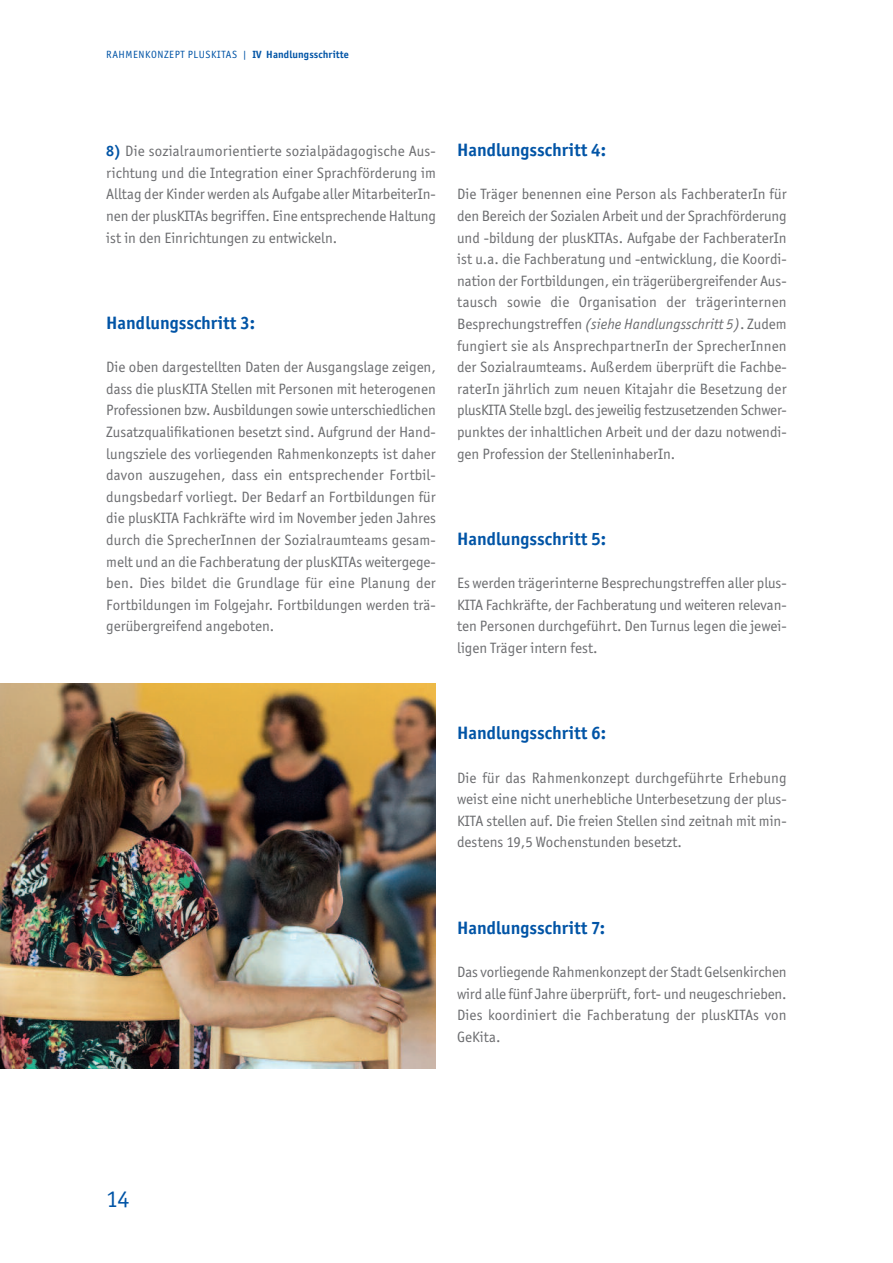
<style>
.page{position:relative;width:893px;height:1263px;background:#fff}
.page>*{position:absolute;margin:0;border:0;box-sizing:border-box;transform-origin:0 0}
.t1{font:24px "Officina Sans ITC Std";color:#0154a6}
.t2{font:700 18px "Officina Sans ITC Std";color:#0154a6}
.t3{font:15px/21.6px "Officina Sans ITC Std";color:#6c6d70;text-align:justify}
.t4{font:10.5px "Officina Sans ITC Std";letter-spacing:.055em;color:#0154a6}
.s1{font-weight:700}
.s2{font-weight:700;color:#0154a6}
.s3{font-style:italic}
</style>
<div class="page">
<img style="left:0;top:684px;width:436px;height:385px">
<p class="t4" style="left:106px;top:50px;width:244px">RAHMENKONZEPT PLUSKITAS | <span class="s1">IV Handlungsschritte</span></p>
<p class="t3" style="left:106px;top:142px;width:331px"><span class="s2">8)</span> Die sozialraumorientierte sozialpädagogische Aus&shy;richtung und die Integration einer Sprachförderung im Alltag der Kinder werden als Aufgabe aller MitarbeiterIn&shy;nen der plusKITAs begriffen. Eine entsprechende Haltung ist in den Einrichtungen zu entwickeln.</p>
<p class="t2" style="left:106px;top:317px;width:150px">Handlungsschritt 3:</p>
<p class="t3" style="left:106px;top:358px;width:331px">Die oben dargestellten Daten der Ausgangslage zeigen, dass die plusKITA Stellen mit Personen mit heterogenen Professionen bzw. Ausbildungen sowie unterschiedlichen Zusatzqualifikationen besetzt sind. Aufgrund der Hand&shy;lungsziele des vorliegenden Rahmenkonzepts ist daher davon auszugehen, dass ein entsprechender Fortbil&shy;dungsbedarf vorliegt. Der Bedarf an Fortbildungen für die plusKITA Fachkräfte wird im November jeden Jahres durch die SprecherInnen der Sozialraumteams gesam&shy;melt und an die Fachberatung der plusKITAs weitergege&shy;ben. Dies bildet die Grundlage für eine Planung der Fortbildungen im Folgejahr. Fortbildungen werden trä&shy;gerübergreifend angeboten.</p>
<p class="t2" style="left:457px;top:144px;width:150px">Handlungsschritt 4:</p>
<p class="t3" style="left:457px;top:185px;width:331px">Die Träger benennen eine Person als FachberaterIn für den Bereich der Sozialen Arbeit und der Sprachförderung und -bildung der plusKITAs. Aufgabe der FachberaterIn ist u.a. die Fachberatung und -entwicklung, die Koordi&shy;nation der Fortbildungen, ein trägerübergreifender Aus&shy;tausch sowie die Organisation der trägerinternen Besprechungstreffen <span class="s3">(siehe Handlungsschritt 5)</span>. Zudem fungiert sie als AnsprechpartnerIn der SprecherInnen der Sozialraumteams. Außerdem überprüft die Fachbe&shy;raterIn jährlich zum neuen Kitajahr die Besetzung der plusKITA Stelle bzgl. des jeweilig festzusetzenden Schwer&shy;punktes der inhaltlichen Arbeit und der dazu notwendi&shy;gen Profession der StelleninhaberIn.</p>
<p class="t2" style="left:457px;top:533px;width:150px">Handlungsschritt 5:</p>
<p class="t3" style="left:457px;top:574px;width:331px">Es werden trägerinterne Besprechungstreffen aller plus-KITA Fachkräfte, der Fachberatung und weiteren relevan&shy;ten Personen durchgeführt. Den Turnus legen die jewei&shy;ligen Träger intern fest.</p>
<p class="t2" style="left:457px;top:727px;width:150px">Handlungsschritt 6:</p>
<p class="t3" style="left:457px;top:768px;width:331px">Die für das Rahmenkonzept durchgeführte Erhebung weist eine nicht unerhebliche Unterbesetzung der plus-KITA stellen auf. Die freien Stellen sind zeitnah mit min&shy;destens 19,5 Wochenstunden besetzt.</p>
<p class="t2" style="left:457px;top:921px;width:149px">Handlungsschritt 7:</p>
<p class="t3" style="left:457px;top:963px;width:331px">Das vorliegende Rahmenkonzept der Stadt Gelsenkirchen wird alle fünf Jahre überprüft, fort- und neugeschrieben.<br>Dies koordiniert die Fachberatung der plusKITAs von GeKita.</p>
<h1 class="t1" style="left:106px;top:1190px;width:25px">14</h1>
</div>
